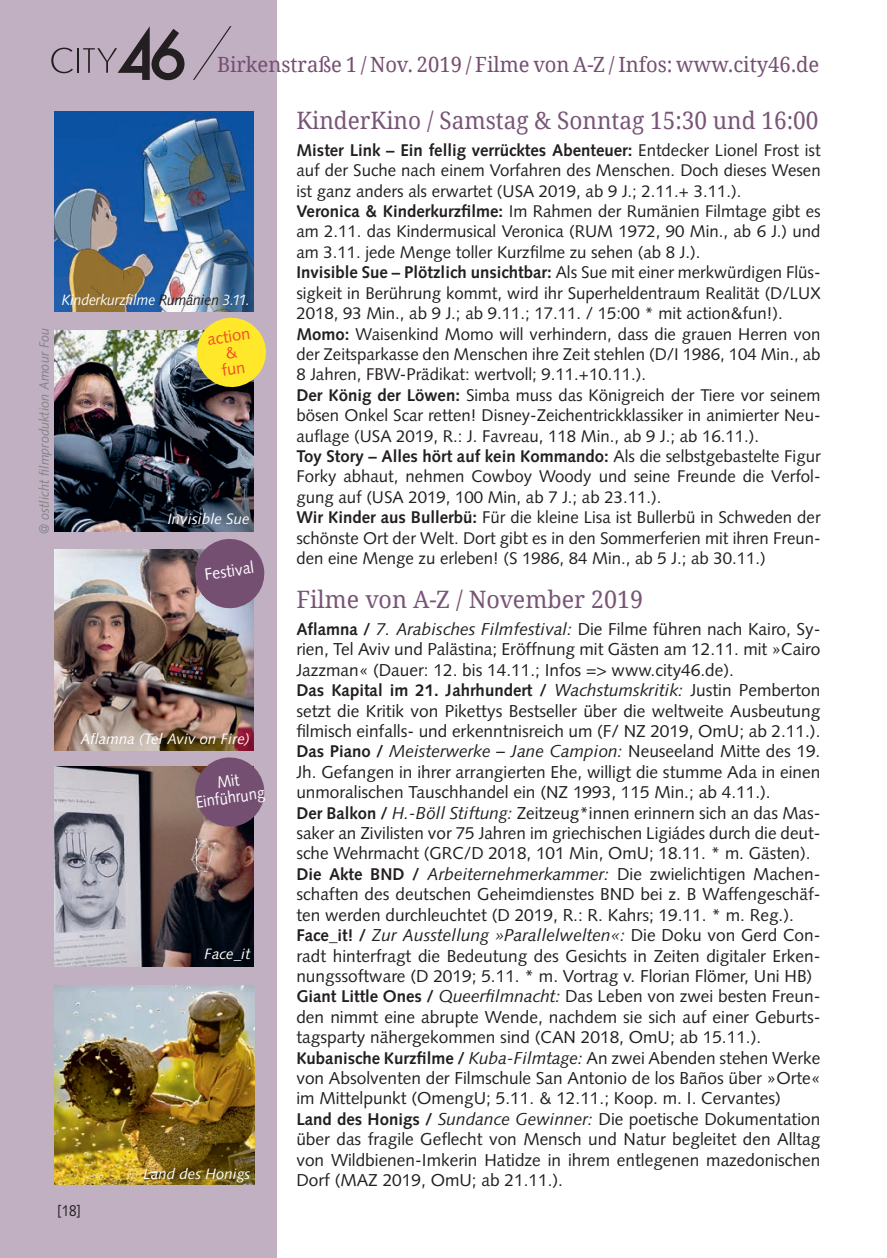
<style>
.page{position:relative;width:887px;height:1258px;background:#fff}
.page>*{position:absolute;margin:0;border:0;box-sizing:border-box;transform-origin:0 0}
.t1{font:24px "Droid Serif";color:#785576;scale:.94 1}
.t2{font:24px "Droid Serif";color:#785576}
.Platzierung{font:21px "Droid Serif";color:#754f72;scale:.96 1}
.City_46_Seite_3{font:17.25px/20.4px "Syntax";color:#231f20;text-align:justify}
.City_46_Kinderfilm{font:16.95px/20.4px "Syntax";color:#231f20;text-align:justify}
.City_46_Seite_3-2{font:700 16.95px "Syntax";color:#231f20}
.City_46_Button{font:16.5px "Syntax";color:#fff;scale:.89 1}
.City_46_Button-2{font:16.5px "Syntax";color:#fff;scale:.95 1}
.City_46_Button-3{font:16.5px "Syntax";color:#f05026}
.t3{font:15.75px "Syntax";color:#231f20;scale:.85 1}
.City_46_BU{font:italic 15px "Syntax";color:#fff}
.City_46_BU-2{font:italic 15px "Syntax";color:#fff;scale:.93 1}
.Credits{font:italic 13.5px "Syntax";color:#808285;scale:.95 1}
.s1{color:#231f20}
.s2{font-weight:700}
.s3{font-weight:700;font-size:16.95px}
.s4{font-style:italic}
.s5{font-weight:400;font-style:italic;font-size:17.25px}
.s6{font-weight:400;font-size:17.25px}
</style>
<div class="page">
<hr style="left:886px;top:0;width:1px;height:1258px;background:#c1b0c2">
<div style="left:0;top:0;width:277px;height:1258px;background:#c1b0c2"></div>
<svg style="left:193px;top:26px;width:38px;height:54px"></svg>
<hr style="left:77px;top:48px;width:2px;height:25px;background:#231f20">
<svg style="left:51px;top:48px;width:22px;height:25px"></svg>
<svg style="left:83px;top:26px;width:101px;height:54px"></svg>
<img style="left:54px;top:549px;width:200px;height:202px">
<img style="left:54px;top:985px;width:200px;height:199px">
<img style="left:54px;top:330px;width:200px;height:201px">
<img style="left:54px;top:111px;width:200px;height:200px">
<img style="left:54px;top:766px;width:200px;height:200px">
<svg style="left:193px;top:539px;width:72px;height:71px;background:#856784"></svg>
<svg style="left:194px;top:317px;width:72px;height:72px;background:#ddcb45"></svg>
<svg style="left:193px;top:757px;width:72px;height:72px;background:#805f7a"></svg>
<p class="Platzierung" style="left:217px;top:52px;width:628px">Birkenstraße 1 / Nov. 2019 / Filme von A-Z / Infos: www.city46.de</p>
<p class="Credits" style="left:36px;top:534px;width:219px;rotate:-90deg">@ ostlicht filmproduktion Amour Fou</p>
<p class="City_46_BU-2" style="left:62px;top:291px;width:204px">Kinderkurzfilme <span class="s1">Rumänien</span> 3.11.</p>
<p class="City_46_Button-3" style="left:206px;top:329px;width:45px;rotate:-8deg">action</p>
<p class="City_46_BU" style="left:168px;top:510px;width:83px">Invisible Sue</p>
<p class="City_46_Button-2" style="left:203px;top:564px;width:54px;rotate:-8deg">Festival</p>
<p class="City_46_BU" style="left:81px;top:730px;width:171px">Aflamna (Tel Aviv on Fire)</p>
<p class="City_46_Button" style="left:195px;top:792px;width:79px;rotate:-8deg">Einführung</p>
<p class="City_46_BU" style="left:204px;top:945px;width:47px">Face_it</p>
<p class="City_46_BU" style="left:143px;top:1164px;width:108px">Land des Honigs</p>
<p class="t1" style="left:296px;top:106px;width:557px">KinderKino / Samstag &amp; Sonntag 15:30 und 16:00</p>
<p class="City_46_Kinderfilm" style="left:296px;top:140px;width:525px"><span class="s2">Mister Link – Ein fellig verrücktes Abenteuer:</span> Entdecker Lionel Frost ist auf der Suche nach einem Vorfahren des Menschen. Doch dieses Wesen ist ganz anders als erwartet (USA 2019, ab 9 J.; 2.11.+ 3.11.).</p>
<p class="City_46_Kinderfilm" style="left:296px;top:201px;width:525px"><span class="s2">Veronica &amp; Kinderkurzfilme:</span> Im Rahmen der Rumänien Filmtage gibt es am 2.11. das Kindermusical Veronica (RUM 1972, 90 Min., ab 6 J.) und am 3.11. jede Menge toller Kurzfilme zu sehen (ab 8 J.).</p>
<p class="City_46_Kinderfilm" style="left:296px;top:262px;width:525px"><span class="s2">Invisible Sue – Plötzlich unsichtbar:</span> Als Sue mit einer merkwürdigen Flüs&shy;sigkeit in Berührung kommt, wird ihr Superheldentraum Realität (D/LUX 2018, 93 Min., ab 9 J.; ab 9.11.; 17.11. / 15:00 * mit action&amp;fun!).</p>
<p class="City_46_Kinderfilm" style="left:296px;top:323px;width:525px"><span class="s2">Momo:</span> Waisenkind Momo will verhindern, dass die grauen Herren von der Zeitsparkasse den Menschen ihre Zeit stehlen (D/I 1986, 104 Min., ab 8 Jahren, FBW-Prädikat: wertvoll; 9.11.+10.11.).</p>
<p class="City_46_Kinderfilm" style="left:296px;top:385px;width:525px"><span class="s2">Der König der Löwen:</span> Simba muss das Königreich der Tiere vor seinem bösen Onkel Scar retten! Disney-Zeichentrickklassiker in animierter Neu&shy;auflage (USA 2019, R.: J. Favreau, 118 Min., ab 9 J.; ab 16.11.).</p>
<p class="City_46_Kinderfilm" style="left:296px;top:446px;width:525px"><span class="s2">Toy Story – Alles hört auf kein Kommando:</span> Als die selbstgebastelte Figur Forky abhaut, nehmen Cowboy Woody und seine Freunde die Verfol&shy;gung auf (USA 2019, 100 Min, ab 7 J.; ab 23.11.).</p>
<p class="City_46_Kinderfilm" style="left:296px;top:507px;width:525px"><span class="s2">Wir Kinder aus Bullerbü:</span> Für die kleine Lisa ist Bullerbü in Schweden der schönste Ort der Welt. Dort gibt es in den Sommerferien mit ihren Freun&shy;den eine Menge zu erleben! (S 1986, 84 Min., ab 5 J.; ab 30.11.)</p>
<p class="t2" style="left:296px;top:585px;width:348px">Filme von A-Z / November 2019</p>
<p class="City_46_Seite_3" style="left:296px;top:619px;width:525px"><span class="s3">Aflamna /</span> <span class="s4">7. Arabisches Filmfestival:</span> Die Filme führen nach Kairo, Sy&shy;rien, Tel Aviv und Palästina; Eröffnung mit Gästen am 12.11. mit »Cairo Jazzman« (Dauer: 12. bis 14.11.; Infos =&gt; www.city46.de).</p>
<p class="City_46_Seite_3-2" style="left:296px;top:680px;width:525px">Das Kapital im 21. Jahrhundert / <span class="s5">Wachstumskritik:</span> <span class="s6">Justin Pemberton</span></p>
<p class="City_46_Seite_3" style="left:296px;top:700px;width:525px">setzt die Kritik von Pikettys Bestseller über die weltweite Ausbeutung filmisch einfalls- und erkenntnisreich um (F/ NZ 2019, OmU; ab 2.11.).</p>
<p class="City_46_Seite_3" style="left:296px;top:741px;width:525px"><span class="s3">Das Piano /</span> <span class="s4">Meisterwerke – Jane Campion:</span> Neuseeland Mitte des 19.<br>Jh. Gefangen in ihrer arrangierten Ehe, willigt die stumme Ada in einen unmoralischen Tauschhandel ein (NZ 1993, 115 Min.; ab 4.11.).</p>
<p class="City_46_Seite_3" style="left:296px;top:802px;width:525px"><span class="s3">Der Balkon /</span> <span class="s4">H.-Böll Stiftung:</span> Zeitzeug*innen erinnern sich an das Mas&shy;saker an Zivilisten vor 75 Jahren im griechischen Ligiádes durch die deut&shy;sche Wehrmacht (GRC/D 2018, 101 Min, OmU; 18.11. * m. Gästen).</p>
<p class="City_46_Seite_3" style="left:296px;top:864px;width:525px"><span class="s3">Die Akte BND /</span> <span class="s4">Arbeiternehmerkammer:</span> Die zwielichtigen Machen&shy;schaften des deutschen Geheimdienstes BND bei z. B Waffengeschäf&shy;ten werden durchleuchtet (D 2019, R.: R. Kahrs; 19.11. * m. Reg.).</p>
<p class="City_46_Seite_3" style="left:296px;top:925px;width:525px"><span class="s3">Face_it! /</span> <span class="s4">Zur Ausstellung »Parallelwelten«:</span> Die Doku von Gerd Con&shy;radt hinterfragt die Bedeutung des Gesichts in Zeiten digitaler Erken&shy;nungssoftware (D 2019; 5.11. * m. Vortrag v. Florian Flömer, Uni HB)</p>
<p class="City_46_Seite_3" style="left:296px;top:986px;width:525px"><span class="s3">Giant Little Ones /</span> <span class="s4">Queerfilmnacht:</span> Das Leben von zwei besten Freun&shy;den nimmt eine abrupte Wende, nachdem sie sich auf einer Geburts&shy;tagsparty nähergekommen sind (CAN 2018, OmU; ab 15.11.).</p>
<p class="City_46_Seite_3" style="left:296px;top:1047px;width:525px"><span class="s3">Kubanische Kurzfilme /</span> <span class="s4">Kuba-Filmtage:</span> An zwei Abenden stehen Werke von Absolventen der Filmschule San Antonio de los Baños über »Orte« im Mittelpunkt (OmengU; 5.11. &amp; 12.11.; Koop. m. I. Cervantes)</p>
<p class="City_46_Seite_3" style="left:296px;top:1108px;width:525px"><span class="s3">Land des Honigs /</span> <span class="s4">Sundance Gewinner:</span> Die poetische Dokumentation über das fragile Geflecht von Mensch und Natur begleitet den Alltag von Wildbienen-Imkerin Hatidze in ihrem entlegenen mazedonischen Dorf (MAZ 2019, OmU; ab 21.11.).</p>
<p class="t3" style="left:57px;top:1201px;width:30px">[18]</p>
</div>
